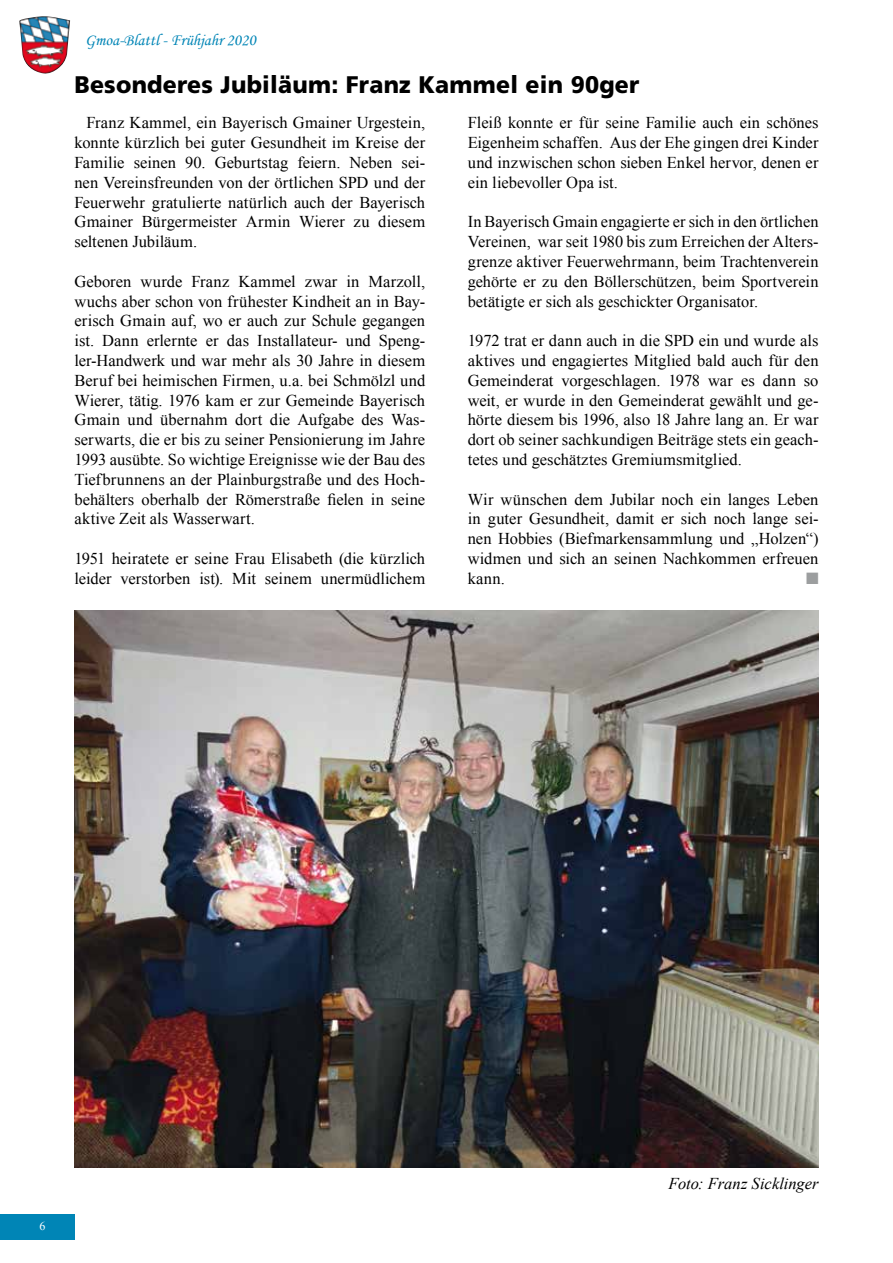
<style>
.page{position:relative;width:893px;height:1263px;background:#fff}
.page>*{position:absolute;margin:0;border:0;box-sizing:border-box;transform-origin:0 0}
.t1{font:900 24px "Frutiger";letter-spacing:.01em;color:#000;scale:.96 1}
.t2{font:16.5px/19.8px "Times New Roman";color:#000;text-align:justify}
.t3{font:16.5px "Monotype Corsiva";color:#0085b6}
.t4{font:italic 16.5px "Times New Roman";color:#000}
.t5{font:16.5px "Zapf Dingbats ITC";color:#9c9e9f}
.t6{font:12px "Times New Roman";color:#fff}
</style>
<div class="page">
<div style="left:0;top:1214px;width:74px;height:25px;background:#0085b6"></div>
<img style="left:19px;top:16px;width:51px;height:58px">
<img style="left:74px;top:611px;width:745px;height:556px">
<p class="t3" style="left:85px;top:30px;width:172px">Gmoa-Blattl - Frühjahr 2020</p>
<h1 class="t1" style="left:74px;top:70px;width:590px">Besonderes Jubiläum: Franz Kammel ein 90ger</h1>
<p class="t2" style="left:74px;top:113px;width:352px;text-indent:12px">Franz Kammel, ein Bayerisch Gmainer Urgestein, konnte kürzlich bei guter Gesundheit im Kreise der Familie seinen 90. Geburtstag feiern. Neben sei&shy;nen Vereinsfreunden von der örtlichen SPD und der Feuerwehr gratulierte natürlich auch der Bayerisch Gmainer Bürgermeister Armin Wierer zu diesem seltenen Jubiläum.</p>
<p class="t2" style="left:74px;top:271px;width:352px">Geboren wurde Franz Kammel zwar in Marzoll, wuchs aber schon von frühester Kindheit an in Bay&shy;erisch Gmain auf, wo er auch zur Schule gegangen ist. Dann erlernte er das Installateur- und Speng&shy;ler-Handwerk und war mehr als 30 Jahre in diesem Beruf bei heimischen Firmen, u.a. bei Schmölzl und Wierer, tätig. 1976 kam er zur Gemeinde Bayerisch Gmain und übernahm dort die Aufgabe des Was&shy;serwarts, die er bis zu seiner Pensionierung im Jahre 1993 ausübte. So wichtige Ereignisse wie der Bau des Tiefbrunnens an der Plainburgstraße und des Hoch&shy;behälters oberhalb der Römerstraße fielen in seine aktive Zeit als Wasserwart.</p>
<p class="t2" style="left:74px;top:548px;width:352px">1951 heiratete er seine Frau Elisabeth (die kürzlich leider verstorben ist). Mit seinem unermüdlichem</p>
<p class="t2" style="left:468px;top:113px;width:352px">Fleiß konnte er für seine Familie auch ein schönes Eigenheim schaffen. Aus der Ehe gingen drei Kinder und inzwischen schon sieben Enkel hervor, denen er ein liebevoller Opa ist.</p>
<p class="t2" style="left:468px;top:212px;width:352px">In Bayerisch Gmain engagierte er sich in den örtlichen Vereinen, war seit 1980 bis zum Erreichen der Alters&shy;grenze aktiver Feuerwehrmann, beim Trachtenverein gehörte er zu den Böllerschützen, beim Sportverein betätigte er sich als geschickter Organisator.</p>
<p class="t2" style="left:468px;top:330px;width:352px">1972 trat er dann auch in die SPD ein und wurde als aktives und engagiertes Mitglied bald auch für den Gemeinderat vorgeschlagen. 1978 war es dann so weit, er wurde in den Gemeinderat gewählt und ge&shy;hörte diesem bis 1996, also 18 Jahre lang an. Er war dort ob seiner sachkundigen Beiträge stets ein geach&shy;tetes und geschätztes Gremiumsmitglied.</p>
<p class="t2" style="left:468px;top:489px;width:352px">Wir wünschen dem Jubilar noch ein langes Leben in guter Gesundheit, damit er sich noch lange sei&shy;nen Hobbies (Biefmarkensammlung und „Holzen“) widmen und sich an seinen Nachkommen erfreuen kann.</p>
<p class="t5" style="left:806px;top:570px;width:14px">■</p>
<p class="t6" style="left:40px;top:1217px;width:7px">6</p>
<p class="t4" style="left:668px;top:1172px;width:152px">Foto: Franz Sicklinger</p>
</div>
